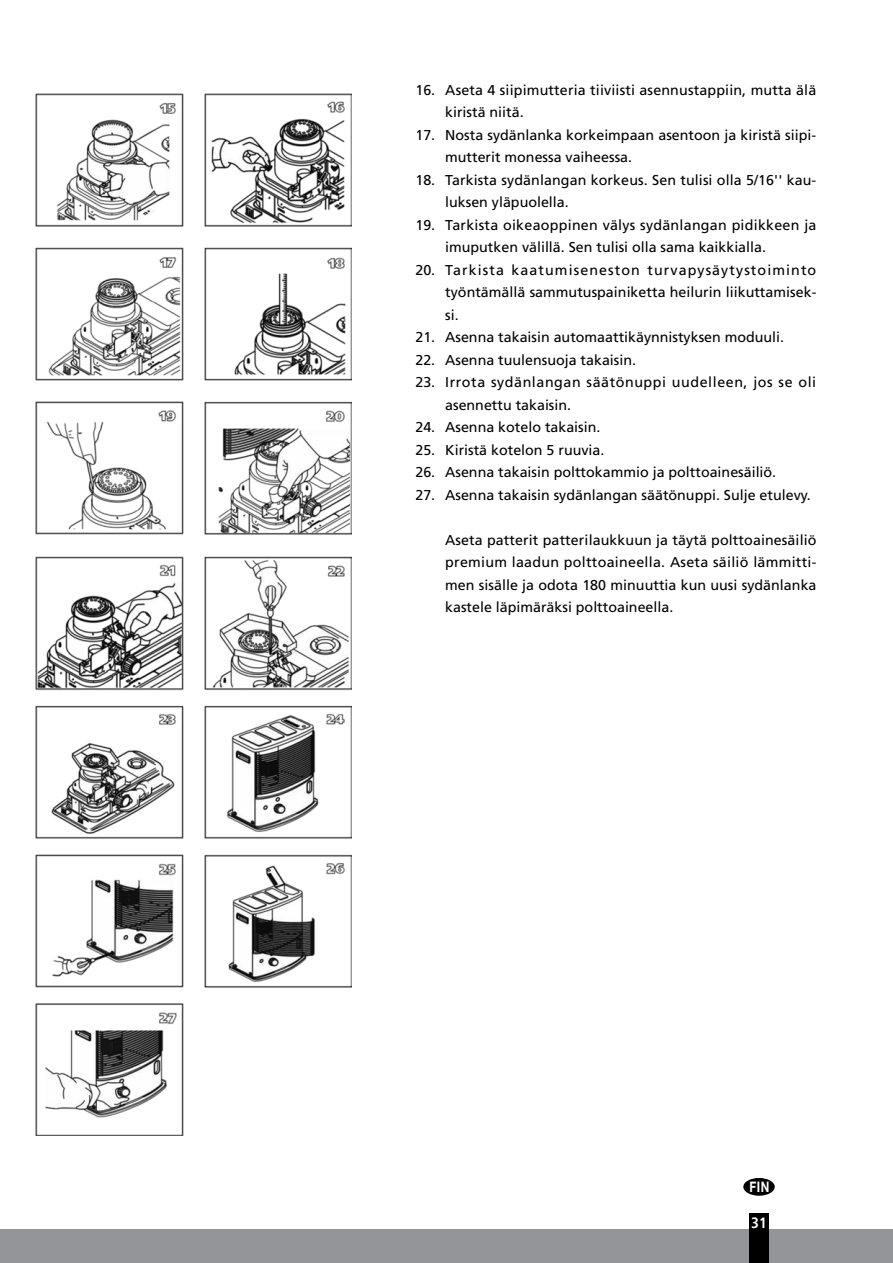
<style>
.page{position:relative;width:893px;height:1263px;background:#fff}
.page>*{position:absolute;margin:0;border:0;box-sizing:border-box;transform-origin:0 0}
.t1{font:700 condensed 15px "Frutiger LT Com";color:#fff}
.t2{font:700 14.55px "Helvetica Neue LT Pro";color:#fff;scale:.8 1}
.t3{font:14.25px/22.5px "Frutiger LT Com";color:#000}
.t4{font:14.25px/22.5px "Frutiger LT Com";letter-spacing:.02em;color:#000}
.t5{font:14.25px/22.5px "Frutiger LT Com";letter-spacing:.04em;color:#000}
</style>
<div class="page">
<div style="left:0;top:1229px;width:893px;height:34px;background:#939598"></div>
<div style="left:749px;top:1213px;width:20px;height:50px;background:#000"></div>
<div style="left:743px;top:1178px;width:32px;height:18px;background:#000;border-radius:50%"></div>
<img style="left:35px;top:94px;width:317px;height:1042px">
<p class="t3" style="left:445px;top:78px;width:373px;text-indent:-30px">16. Aseta 4 siipimutteria tiiviisti asennustappiin, mutta älä kiristä niitä.</p>
<p class="t3" style="left:445px;top:123px;width:373px;text-indent:-30px">17. Nosta sydänlanka korkeimpaan asentoon ja kiristä siipi&shy;mutterit monessa vaiheessa.</p>
<p class="t3" style="left:445px;top:168px;width:373px;text-indent:-30px">18. Tarkista sydänlangan korkeus. Sen tulisi olla 5/16'' kau&shy;luksen yläpuolella.</p>
<p class="t4" style="left:445px;top:213px;width:373px;text-indent:-30px">19. Tarkista oikeaoppinen välys sydänlangan pidikkeen ja imuputken välillä. Sen tulisi olla sama kaikkialla.</p>
<p class="t3" style="left:445px;top:258px;width:373px;text-align:justify;text-indent:-30px">20. Tarkista kaatumiseneston turvapysäytystoiminto työntämällä sammutuspainiketta heilurin liikuttamisek&shy;si.</p>
<p class="t3" style="left:415px;top:326px;width:370px">21. Asenna takaisin automaattikäynnistyksen moduuli.</p>
<p class="t3" style="left:415px;top:348px;width:222px">22. Asenna tuulensuoja takaisin.</p>
<p class="t5" style="left:445px;top:371px;width:372px;text-indent:-30px">23. Irrota sydänlangan säätönuppi uudelleen, jos se oli asennettu takaisin.</p>
<p class="t3" style="left:415px;top:416px;width:186px">24. Asenna kotelo takaisin.</p>
<p class="t3" style="left:415px;top:438px;width:190px">25. Kiristä kotelon 5 ruuvia.</p>
<p class="t3" style="left:415px;top:461px;width:362px">26. Asenna takaisin polttokammio ja polttoainesäiliö.</p>
<p class="t3" style="left:415px;top:483px;width:397px">27. Asenna takaisin sydänlangan säätönuppi. Sulje etulevy.</p>
<p class="t3" style="left:445px;top:528px;width:373px;text-align:justify">Aseta patterit patterilaukkuun ja täytä polttoainesäiliö premium laadun polttoaineella. Aseta säiliö lämmitti&shy;men sisälle ja odota 180 minuuttia kun uusi sydänlanka kastele läpimäräksi polttoaineella.</p>
<p class="t2" style="left:749px;top:1177px;width:27px">FIN</p>
<p class="t1" style="left:751px;top:1214px;width:17px">31</p>
</div>
